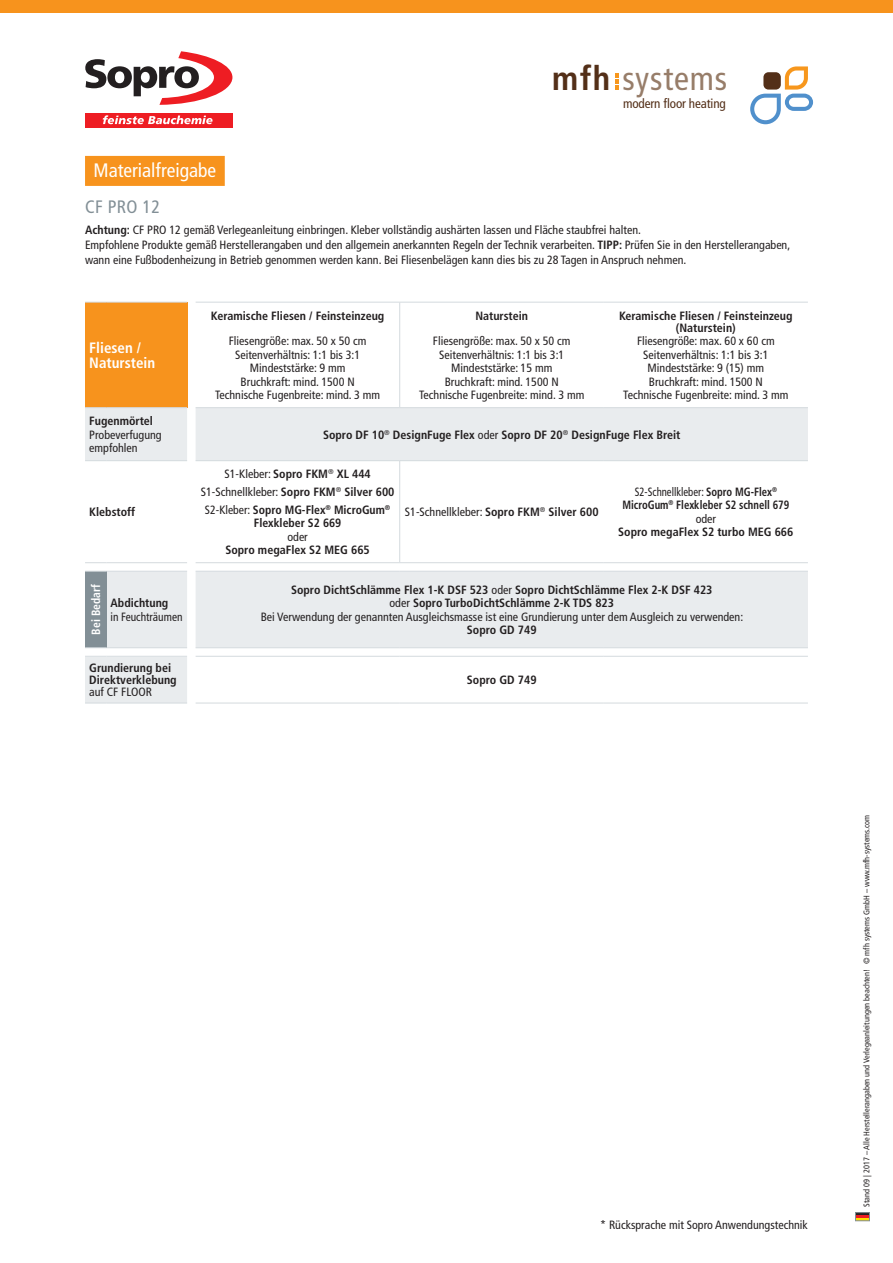
<style>
.page{position:relative;width:893px;height:1263px;background:#fff}
.page>*{position:absolute;margin:0;border:0;box-sizing:border-box;transform-origin:0 0}
.t1{font:condensed 33.6px "Frutiger LT Std";letter-spacing:.025em;color:#977d69}
.t2{font:condensed 19.5px "Frutiger LT Std";color:#fff}
.t3{font:condensed 18px "Frutiger LT Std";letter-spacing:.02em;color:#828f96}
.t4{font:700 condensed 15px/15px "Frutiger LT Std";color:#fff}
.t5{font:condensed 13.05px "Frutiger LT Std";letter-spacing:-.01em;color:#532f18}
.t6{font:condensed 12px/13.5px "Frutiger LT Std";color:#231f20;text-align:center}
.t7{font:700 condensed 12px/12px "Frutiger LT Std";color:#231f20;text-align:center}
.t8{font:700 condensed 12px/13.5px "Frutiger LT Std";color:#231f20;text-align:center;scale:.89 1}
.t9{font:condensed 12px "Frutiger LT Std";color:#231f20;scale:.95 1}
.t10{font:700 condensed 12px "Frutiger LT Std";color:#fff;scale:.96 1}
.t11{font:condensed 8.25px "Frutiger LT Std";color:#231f20}
.s1{font-weight:700;color:#532f18}
.s2{font-weight:700}
.s3{font-weight:400}
</style>
<div class="page">
<hr style="left:855px;top:1218px;width:14px;height:3px;background:#ffdc01">
<hr style="left:855px;top:1215px;width:14px;height:3px;background:#ee1d23">
<hr style="left:855px;top:1212px;width:14px;height:3px;background:#231f20">
<div style="left:855px;top:1212px;width:15px;height:9px;border:1px solid #828f96"></div>
<div style="left:0;top:0;width:893px;height:13px;background:#f7931d"></div>
<svg style="left:615px;top:73px;width:3px;height:17px"></svg>
<svg style="left:750px;top:66px;width:63px;height:58px"></svg>
<div style="left:85px;top:156px;width:140px;height:30px;background:#f7931d"></div>
<div style="left:85px;top:302px;width:102px;height:106px;background:#f7931d"></div>
<svg style="left:85px;top:408px;width:723px;height:295px"></svg>
<svg style="left:85px;top:563px;width:723px;height:93px;fill:#e9ecee"></svg>
<div style="left:85px;top:571px;width:21px;height:77px;background:#828f96"></div>
<div style="left:85px;top:648px;width:102px;height:8px;background:#fff"></div>
<svg style="left:85px;top:302px;width:21px;height:1px"></svg>
<hr style="left:106px;top:302px;width:81px;height:1px;background:#d4dade">
<svg style="left:85px;top:407px;width:21px;height:1px"></svg>
<hr style="left:106px;top:407px;width:81px;height:1px;background:#d4dade">
<svg style="left:85px;top:460px;width:21px;height:1px"></svg>
<hr style="left:106px;top:460px;width:81px;height:1px;background:#d4dade">
<svg style="left:85px;top:562px;width:21px;height:1px"></svg>
<hr style="left:106px;top:562px;width:81px;height:1px;background:#d4dade">
<svg style="left:85px;top:571px;width:21px;height:1px"></svg>
<hr style="left:106px;top:571px;width:81px;height:1px;background:#d4dade">
<svg style="left:85px;top:647px;width:21px;height:1px"></svg>
<hr style="left:106px;top:647px;width:81px;height:1px;background:#d4dade">
<svg style="left:85px;top:656px;width:21px;height:1px"></svg>
<hr style="left:106px;top:656px;width:81px;height:1px;background:#d4dade">
<svg style="left:85px;top:703px;width:21px;height:1px"></svg>
<hr style="left:106px;top:703px;width:81px;height:1px;background:#d4dade">
<hr style="left:196px;top:302px;width:204px;height:1px;background:#d4dade">
<hr style="left:400px;top:302px;width:204px;height:1px;background:#d4dade">
<hr style="left:399px;top:302px;width:1px;height:105px;background:#d4dade">
<hr style="left:604px;top:302px;width:204px;height:1px;background:#d4dade">
<hr style="left:196px;top:407px;width:204px;height:1px;background:#d4dade">
<hr style="left:400px;top:407px;width:204px;height:1px;background:#d4dade">
<hr style="left:604px;top:407px;width:204px;height:1px;background:#d4dade">
<hr style="left:196px;top:460px;width:204px;height:1px;background:#d4dade">
<hr style="left:400px;top:460px;width:204px;height:1px;background:#d4dade">
<hr style="left:399px;top:461px;width:1px;height:101px;background:#d4dade">
<hr style="left:604px;top:460px;width:204px;height:1px;background:#d4dade">
<hr style="left:196px;top:562px;width:204px;height:1px;background:#d4dade">
<hr style="left:400px;top:562px;width:204px;height:1px;background:#d4dade">
<hr style="left:604px;top:562px;width:204px;height:1px;background:#d4dade">
<hr style="left:196px;top:571px;width:204px;height:1px;background:#d4dade">
<hr style="left:400px;top:571px;width:204px;height:1px;background:#d4dade">
<hr style="left:604px;top:571px;width:204px;height:1px;background:#d4dade">
<hr style="left:196px;top:647px;width:204px;height:1px;background:#d4dade">
<hr style="left:400px;top:647px;width:204px;height:1px;background:#d4dade">
<hr style="left:604px;top:647px;width:204px;height:1px;background:#d4dade">
<hr style="left:196px;top:656px;width:204px;height:1px;background:#d4dade">
<hr style="left:400px;top:656px;width:204px;height:1px;background:#d4dade">
<hr style="left:604px;top:656px;width:204px;height:1px;background:#d4dade">
<hr style="left:196px;top:703px;width:204px;height:1px;background:#d4dade">
<hr style="left:400px;top:703px;width:204px;height:1px;background:#d4dade">
<hr style="left:604px;top:703px;width:204px;height:1px;background:#d4dade">
<svg style="left:85px;top:51px;width:147px;height:54px"></svg>
<div style="left:85px;top:113px;width:147px;height:15px;background:#ee1d23"></div>
<svg style="left:103px;top:115px;width:110px;height:9px"></svg>
<h2 class="t2" style="left:94px;top:159px;width:124px">Materialfreigabe</h2>
<h3 class="t3" style="left:85px;top:197px;width:77px">CF PRO 12</h3>
<h1 class="t1" style="left:552px;top:58px;width:177px"><span class="s1">mfh</span> systems</h1>
<p class="t5" style="left:623px;top:96px;width:104px">modern floor heating</p>
<p class="t6" style="left:85px;top:223px;width:707px;line-height:15px;text-align:left"><span class="s2">Achtung:</span> CF PRO 12 gemäß Verlegeanleitung einbringen. Kleber vollständig aushärten lassen und Fläche staubfrei halten.<br>Empfohlene Produkte gemäß Herstellerangaben und den allgemein anerkannten Regeln der Technik verarbeiten. <span class="s2">TIPP:</span> Prüfen Sie in den Herstellerangaben, wann eine Fußbodenheizung in Betrieb genommen werden kann. Bei Fliesenbelägen kann dies bis zu 28 Tagen in Anspruch nehmen.</p>
<p class="t4" style="left:89px;top:340px;width:67px">Fliesen /<br>Naturstein</p>
<p class="t7" style="left:211px;top:309px;width:175px">Keramische Fliesen / Feinsteinzeug</p>
<p class="t6" style="left:215px;top:334px;width:167px">Fliesengröße: max. 50 x 50 cm<br>Seitenverhältnis: 1:1 bis 3:1<br>Mindeststärke: 9 mm<br>Bruchkraft: mind. 1500 N<br>Technische Fugenbreite: mind. 3 mm</p>
<p class="t7" style="left:475px;top:309px;width:54px">Naturstein</p>
<p class="t6" style="left:419px;top:334px;width:167px">Fliesengröße: max. 50 x 50 cm<br>Seitenverhältnis: 1:1 bis 3:1<br>Mindeststärke: 15 mm<br>Bruchkraft: mind. 1500 N<br>Technische Fugenbreite: mind. 3 mm</p>
<p class="t7" style="left:619px;top:309px;width:175px">Keramische Fliesen / Feinsteinzeug (Naturstein)</p>
<p class="t6" style="left:623px;top:334px;width:167px">Fliesengröße: max. 60 x 60 cm<br>Seitenverhältnis: 1:1 bis 3:1<br>Mindeststärke: 9 (15) mm<br>Bruchkraft: mind. 1500 N<br>Technische Fugenbreite: mind. 3 mm</p>
<p class="t7" style="left:89px;top:415px;width:65px">Fugenmörtel</p>
<p class="t6" style="left:89px;top:428px;width:74px;text-align:left">Probeverfugung empfohlen</p>
<p class="t7" style="left:323px;top:428px;width:359px">Sopro DF 10<sup>®</sup> DesignFuge Flex <span class="s3">oder</span> Sopro DF 20<sup>®</sup> DesignFuge Flex Breit</p>
<p class="t7" style="left:89px;top:506px;width:47px">Klebstoff</p>
<p class="t10" style="left:89px;top:634px;width:54px;rotate:-90deg">Bei Bedarf</p>
<p class="t7" style="left:111px;top:597px;width:59px">Abdichtung</p>
<p class="t9" style="left:111px;top:610px;width:77px">in Feuchträumen</p>
<p class="t7" style="left:89px;top:662px;width:89px;text-align:left">Grundierung bei<br>Direktverklebung</p>
<p class="t6" style="left:89px;top:685px;width:64px">auf CF FLOOR</p>
<p class="t7" style="left:201px;top:465px;width:195px;line-height:17.7px"><span class="s3">S1-Kleber:</span> Sopro FKM<sup>®</sup> XL 444<br><span class="s3">S1-Schnellkleber:</span> Sopro FKM<sup>®</sup> Silver 600<br><span class="s3">S2-Kleber:</span> Sopro MG-Flex<sup>®</sup> MicroGum<sup>®</sup></p>
<p class="t7" style="left:254px;top:517px;width:89px">Flexkleber S2 669</p>
<p class="t6" style="left:287px;top:530px;width:22px">oder</p>
<p class="t7" style="left:225px;top:544px;width:146px">Sopro megaFlex S2 MEG 665</p>
<p class="t6" style="left:405px;top:505px;width:195px">S1-Schnellkleber: <span class="s2">Sopro FKM</span><sup>®</sup> <span class="s2">Silver 600</span></p>
<p class="t8" style="left:622px;top:485px;width:189px"><span class="s3">S2-Schnellkleber:</span> Sopro MG-Flex<sup>®<br></sup>MicroGum<sup>®</sup> Flexkleber S2 schnell 679 <span class="s3">oder</span></p>
<p class="t7" style="left:618px;top:526px;width:177px">Sopro megaFlex S2 turbo MEG 666</p>
<p class="t6" style="left:261px;top:583px;width:484px"><span class="s2">Sopro DichtSchlämme Flex 1-K DSF 523</span> oder <span class="s2">Sopro DichtSchlämme Flex 2-K DSF 423<br></span>oder <span class="s2">Sopro TurboDichtSchlämme 2-K TDS 823<br></span>Bei Verwendung der genannten Ausgleichsmasse ist eine Grundierung unter dem Ausgleich zu verwenden:</p>
<p class="t7" style="left:467px;top:624px;width:71px">Sopro GD 749</p>
<p class="t7" style="left:467px;top:674px;width:71px">Sopro GD 749</p>
<p class="t6" style="left:600px;top:1218px;width:209px">* Rücksprache mit Sopro Anwendungstechnik</p>
<p class="t11" style="left:862px;top:1206px;width:393px;rotate:-90deg">Stand 09 | 2017 – Alle Herstellerangaben und Verlegeanleitungen beachten! © mfh systems GmbH – www.mfh-systems.com</p>
</div>
